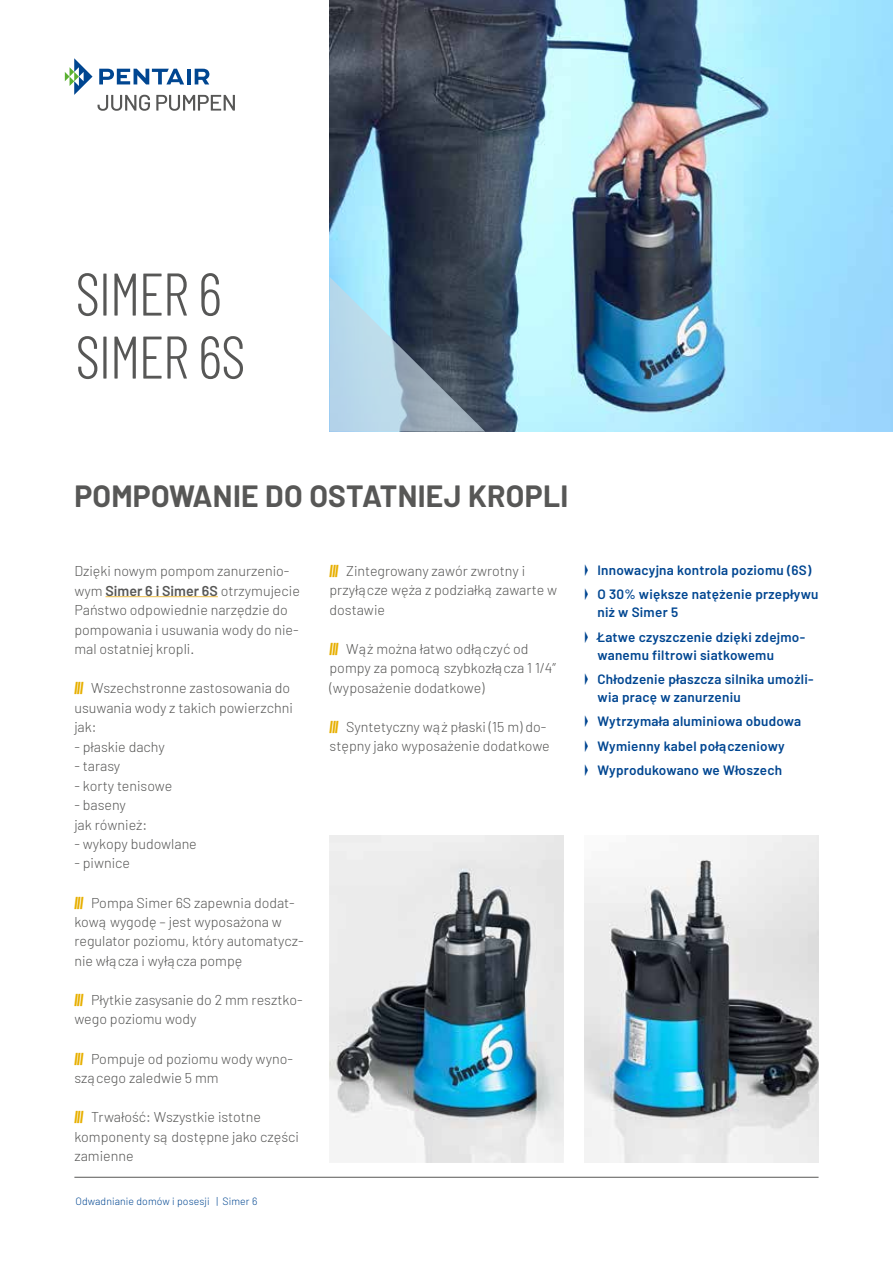
<style>
.page{position:relative;width:893px;height:1263px;background:#fff}
.page>*{position:absolute;margin:0;border:0;box-sizing:border-box;transform-origin:0 0}
.t1{font:300 60px/63px "Barlow Condensed";letter-spacing:-.025em;color:#575756}
.t2{font:700 30px "Barlow";letter-spacing:.01em;color:#575756}
.t3{font:300 14.25px/19.5px "Barlow";color:#575756}
.t4{font:600 13.5px/24.5px "Barlow";letter-spacing:.02em;color:#004691}
.t5{font:300 10.5px "Barlow";letter-spacing:.01em;color:#004691}
.s1{font-weight:600}
.s2{font-weight:700;font-style:italic;color:#e7af00}
</style>
<div class="page">
<hr style="left:74px;top:1177px;width:745px;height:1px;background:#575756">
<img style="left:330px;top:0;width:563px;height:432px">
<img style="left:330px;top:836px;width:233px;height:326px">
<img style="left:585px;top:836px;width:234px;height:326px">
<svg style="left:330px;top:277px;width:155px;height:155px;background:#7991a1"></svg>
<hr style="left:105px;top:596px;width:113px;height:1px;background:#efc45e">
<svg style="left:65px;top:58px;width:170px;height:53px"></svg>
<h1 class="t1" style="left:75px;top:261px;width:172px">SIMER 6<br>SIMER 6S</h1>
<h2 class="t2" style="left:74px;top:477px;width:496px">POMPOWANIE DO OSTATNIEJ KROPLI</h2>
<p class="t3" style="left:74px;top:561px;width:227px">Dzięki nowym pompom zanurzenio&shy;wym <span class="s1">Simer 6 i Simer 6S</span> otrzymujecie<br>Państwo odpowiednie narzędzie do pompowania i usuwania wody do nie&shy;mal ostatniej kropli.</p>
<p class="t3" style="left:74px;top:678px;width:220px"><span class="s2">|||</span> Wszechstronne zastosowania do usuwania wody z takich powierzchni jak:</p>
<p class="t3" style="left:74px;top:736px;width:92px">- płaskie dachy</p>
<p class="t3" style="left:74px;top:756px;width:47px">- tarasy</p>
<p class="t3" style="left:74px;top:775px;width:99px">- korty tenisowe</p>
<p class="t3" style="left:74px;top:795px;width:74px">- baseny<br>jak również:</p>
<p class="t3" style="left:74px;top:834px;width:124px">- wykopy budowlane</p>
<p class="t3" style="left:74px;top:853px;width:57px">- piwnice</p>
<p class="t3" style="left:74px;top:892px;width:231px"><span class="s2">|||</span> Pompa Simer 6S zapewnia dodat&shy;kową wygodę – jest wyposażona w regulator poziomu, który automatycz&shy;nie włącza i wyłącza pompę</p>
<p class="t3" style="left:74px;top:990px;width:230px"><span class="s2">|||</span> Płytkie zasysanie do 2 mm resztko&shy;wego poziomu wody</p>
<p class="t3" style="left:74px;top:1048px;width:220px"><span class="s2">|||</span> Pompuje od poziomu wody wyno&shy;szącego zaledwie 5 mm</p>
<p class="t3" style="left:74px;top:1107px;width:226px"><span class="s2">|||</span> Trwałość: Wszystkie istotne komponenty są dostępne jako części zamienne</p>
<p class="t5" style="left:75px;top:1194px;width:183px">Odwadnianie domów i posesji | Simer 6</p>
<p class="t3" style="left:330px;top:560px;width:229px"><span class="s2">|||</span> Zintegrowany zawór zwrotny i przyłącze węża z podziałką zawarte w dostawie</p>
<p class="t3" style="left:330px;top:638px;width:228px"><span class="s2">|||</span> Wąż można łatwo odłączyć od pompy za pomocą szybkozłącza 1 1/4” (wyposażenie dodatkowe)</p>
<p class="t3" style="left:330px;top:716px;width:222px"><span class="s2">|||</span> Syntetyczny wąż płaski (15 m) do&shy;stępny jako wyposażenie dodatkowe</p>
<p class="t4" style="left:585px;top:558px;width:235px">▸ Innowacyjna kontrola poziomu (6S)<br>▸ O 30% większe natężenie przepływu</p>
<p class="t4" style="left:585px;top:600px;width:222px;text-indent:13px">niż w Simer 5<br>▸ Łatwe czyszczenie dzięki zdejmo-</p>
<p class="t4" style="left:585px;top:642px;width:230px;text-indent:13px">wanemu filtrowi siatkowemu<br>▸ Chłodzenie płaszcza silnika umożli-</p>
<p class="t4" style="left:585px;top:685px;width:218px;text-indent:13px">wia pracę w zanurzeniu<br>▸ Wytrzymała aluminiowa obudowa ▸ Wymienny kabel połączeniowy<br>▸ Wyprodukowano we Włoszech</p>
</div>
